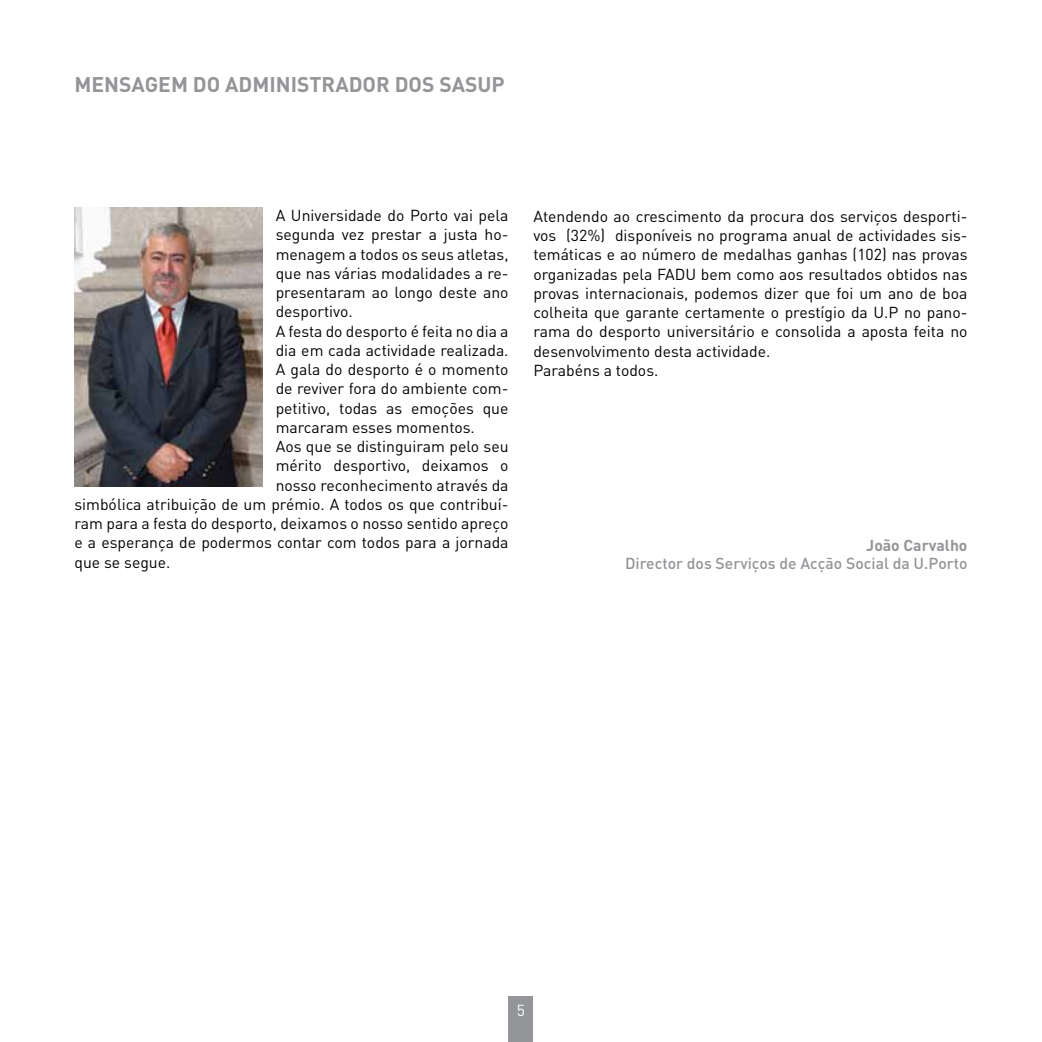
<style>
.page{position:relative;width:1042px;height:1042px;background:#fff}
.page>*{position:absolute;margin:0;border:0;box-sizing:border-box;transform-origin:0 0}
.t1{font:700 21px "DIN";color:#939598}
.t2{font:15.75px/19.2px "DIN";color:#000}
.t3{font:500 15.75px "DIN";color:#939598}
.t4{font:700 15.75px "DIN";color:#939598}
.t5{font:15.75px "DIN";color:#fff}
</style>
<div class="page">
<div style="left:508px;top:995px;width:25px;height:47px;background:#939598"></div>
<img style="left:74px;top:207px;width:189px;height:279px">
<h1 class="t1" style="left:74px;top:71px;width:432px">MENSAGEM DO ADMINISTRADOR DOS SASUP</h1>
<p class="t2" style="left:276px;top:206px;width:234px">A Universidade do Porto vai pela</p>
<p class="t2" style="left:276px;top:225px;width:234px">segunda vez prestar a justa ho-</p>
<p class="t2" style="left:276px;top:244px;width:234px">menagem a todos os seus atletas,</p>
<p class="t2" style="left:276px;top:263px;width:234px">que nas várias modalidades a re-</p>
<p class="t2" style="left:276px;top:283px;width:234px">presentaram ao longo deste ano</p>
<p class="t2" style="left:276px;top:302px;width:79px">desportivo.</p>
<p class="t2" style="left:276px;top:321px;width:234px">A festa do desporto é feita no dia a</p>
<p class="t2" style="left:276px;top:340px;width:234px">dia em cada actividade realizada.</p>
<p class="t2" style="left:276px;top:359px;width:234px">A gala do desporto é o momento</p>
<p class="t2" style="left:276px;top:379px;width:234px">de reviver fora do ambiente com-</p>
<p class="t2" style="left:276px;top:398px;width:234px">petitivo, todas as emoções que</p>
<p class="t2" style="left:276px;top:417px;width:201px">marcaram esses momentos.</p>
<p class="t2" style="left:276px;top:436px;width:234px">Aos que se distinguiram pelo seu</p>
<p class="t2" style="left:276px;top:456px;width:234px">mérito desportivo, deixamos o</p>
<p class="t2" style="left:276px;top:475px;width:234px">nosso reconhecimento através da</p>
<p class="t2" style="left:74px;top:494px;width:436px">simbólica atribuição de um prémio. A todos os que contribuí-</p>
<p class="t2" style="left:74px;top:513px;width:435px">ram para a festa do desporto, deixamos o nosso sentido apreço</p>
<p class="t2" style="left:74px;top:533px;width:436px">e a esperança de podermos contar com todos para a jornada</p>
<p class="t2" style="left:74px;top:552px;width:97px">que se segue.</p>
<p class="t2" style="left:533px;top:206px;width:436px">Atendendo ao crescimento da procura dos serviços desporti&shy;vos (32%) disponíveis no programa anual de actividades sis&shy;temáticas e ao número de medalhas ganhas (102) nas provas organizadas pela FADU bem como aos resultados obtidos nas provas internacionais, podemos dizer que foi um ano de boa colheita que garante certamente o prestígio da U.P no pano&shy;rama do desporto universitário e consolida a aposta feita no desenvolvimento desta actividade.<br>Parabéns a todos.</p>
<p class="t4" style="left:866px;top:534px;width:103px">João Carvalho</p>
<p class="t3" style="left:625px;top:554px;width:344px">Director dos Serviços de Acção Social da U.Porto</p>
<p class="t5" style="left:517px;top:1001px;width:10px">5</p>
</div>
